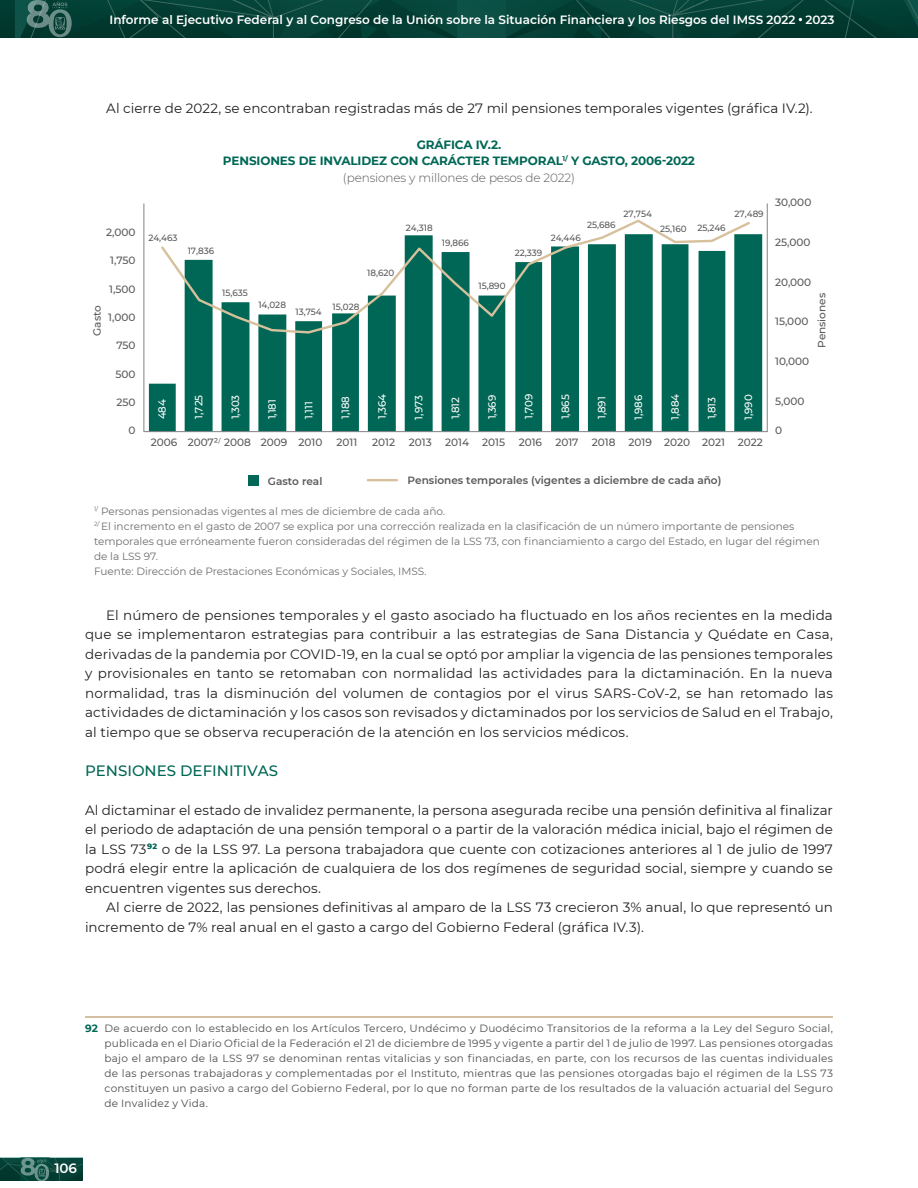
<style>
.page{position:relative;width:918px;height:1188px;background:#fff}
.page>*{position:absolute;margin:0;border:0;box-sizing:border-box;transform-origin:0 0}
.SUBTITULOS_2023{font:500 15px "Montserrat";color:#006756}
.Txt_mon_9_Regular_co{font:13.5px/19.5px "Montserrat";letter-spacing:.005em;color:#231f20;text-align:justify}
.Txt_mon_9_Regular_si{font:13.5px/19.5px "Montserrat";color:#231f20;text-align:justify}
.t1{font:600 13.5px "Montserrat";color:#fff}
.t2{font:600 12px "Montserrat";color:#fff}
.Cuadro_I_I_y_Grafica{font:700 12px "Montserrat";letter-spacing:-.01em;color:#006756}
.Cuadros_titulo_gris{font:300 12px "Montserrat";letter-spacing:-.01em;color:#57585a}
.llamadas_txt_2022{font:10.5px/15px "Montserrat";letter-spacing:.02em;color:#4b4c4d;text-align:justify}
.llamdas_cuadros_y_gr{font:10.5px/15px "Montserrat";color:#6c6d70}
.t3{font:500 10.5px "Montserrat";color:#57585a}
.t4{font:500 10.5px "Montserrat";color:#fff}
.t5{font:600 10.5px "Montserrat";color:#57585a}
.t6{font:500 9px "Montserrat";color:#57585a}
.s1{font-weight:700;color:#006756}
</style>
<div class="page">
<svg style="left:0;top:1158px;width:82px;height:22px;background:#175046"></svg>
<svg style="left:15px;top:0;width:903px;height:37px;background:#084238"></svg>
<svg style="left:149px;top:234px;width:613px;height:197px;fill:#006756"></svg>
<hr style="left:767px;top:204px;width:1px;height:228px;background:#808285">
<hr style="left:144px;top:204px;width:1px;height:228px;background:#808285">
<hr style="left:144px;top:431px;width:623px;height:1px;background:#808285">
<svg style="left:159px;top:219px;width:593px;height:116px"></svg>
<hr style="left:368px;top:479px;width:29px;height:2px;background:#d6c19c">
<div style="left:248px;top:475px;width:11px;height:10px;background:#006756"></div>
<hr style="left:85px;top:1016px;width:748px;height:2px;background:#b28d5c">
<p class="t2" style="left:110px;top:11px;width:726px">Informe al Ejecutivo Federal y al Congreso de la Unión sobre la Situación Financiera y los Riesgos del IMSS 2022 2023</p>
<p class="Txt_mon_9_Regular_co" style="left:106px;top:97px;width:708px">Al cierre de 2022, se encontraban registradas más de 27 mil pensiones temporales vigentes (gráfica IV.2).</p>
<p class="Cuadro_I_I_y_Grafica" style="left:417px;top:136px;width:86px">GRÁFICA IV.2.</p>
<p class="Cuadro_I_I_y_Grafica" style="left:223px;top:152px;width:474px">PENSIONES DE INVALIDEZ CON CARÁCTER TEMPORAL<sup>1/</sup> Y GASTO, 2006-2022</p>
<p class="Cuadros_titulo_gris" style="left:343px;top:169px;width:234px">(pensiones y millones de pesos de 2022)</p>
<p class="t3" style="left:106px;top:225px;width:31px">2,000</p>
<p class="t3" style="left:110px;top:253px;width:27px">1,750</p>
<p class="t3" style="left:109px;top:282px;width:28px">1,500</p>
<p class="t3" style="left:90px;top:336px;width:32px;rotate:-90deg">Gasto</p>
<p class="t3" style="left:108px;top:310px;width:29px">1,000</p>
<p class="t3" style="left:116px;top:338px;width:21px">750</p>
<p class="t3" style="left:115px;top:367px;width:22px">500</p>
<p class="t3" style="left:116px;top:395px;width:21px">250</p>
<p class="t3" style="left:128px;top:423px;width:9px">0</p>
<p class="t6" style="left:148px;top:231px;width:31px">24,463</p>
<p class="t6" style="left:188px;top:244px;width:28px">17,836</p>
<p class="t6" style="left:222px;top:286px;width:27px">15,635</p>
<p class="t6" style="left:258px;top:298px;width:29px">14,028</p>
<p class="t6" style="left:295px;top:305px;width:28px">13,754</p>
<p class="t6" style="left:367px;top:267px;width:29px">18,620</p>
<p class="t6" style="left:333px;top:300px;width:28px">15,028</p>
<p class="t6" style="left:406px;top:221px;width:28px">24,318</p>
<p class="t6" style="left:442px;top:237px;width:29px">19,866</p>
<p class="t6" style="left:515px;top:246px;width:29px">22,339</p>
<p class="t6" style="left:587px;top:219px;width:30px">25,686</p>
<p class="t6" style="left:551px;top:231px;width:32px">24,446</p>
<p class="t6" style="left:624px;top:207px;width:30px">27,754</p>
<p class="t6" style="left:660px;top:222px;width:67px">25,160 25,246</p>
<p class="t6" style="left:735px;top:207px;width:31px">27,489</p>
<p class="t6" style="left:478px;top:280px;width:29px">15,890</p>
<p class="t4" style="left:155px;top:419px;width:22px;rotate:-90deg">484</p>
<p class="t4" style="left:192px;top:419px;width:25px;rotate:-90deg">1,725</p>
<p class="t4" style="left:228px;top:419px;width:26px;rotate:-90deg">1,303</p>
<p class="t4" style="left:265px;top:419px;width:22px;rotate:-90deg">1,181</p>
<p class="t4" style="left:301px;top:419px;width:19px;rotate:-90deg">1,111</p>
<p class="t4" style="left:338px;top:419px;width:25px;rotate:-90deg">1,188</p>
<p class="t4" style="left:375px;top:419px;width:27px;rotate:-90deg">1,364</p>
<p class="t4" style="left:411px;top:420px;width:26px;rotate:-90deg">1,973</p>
<p class="t4" style="left:448px;top:419px;width:24px;rotate:-90deg">1,812</p>
<p class="t4" style="left:485px;top:419px;width:26px;rotate:-90deg">1,369</p>
<p class="t4" style="left:521px;top:419px;width:27px;rotate:-90deg">1,709</p>
<p class="t4" style="left:558px;top:419px;width:26px;rotate:-90deg">1,865</p>
<p class="t4" style="left:595px;top:419px;width:24px;rotate:-90deg">1,891</p>
<p class="t4" style="left:631px;top:420px;width:27px;rotate:-90deg">1,986</p>
<p class="t4" style="left:668px;top:420px;width:28px;rotate:-90deg">1,884</p>
<p class="t4" style="left:705px;top:419px;width:24px;rotate:-90deg">1,813</p>
<p class="t4" style="left:741px;top:420px;width:27px;rotate:-90deg">1,990</p>
<p class="t3" style="left:775px;top:195px;width:38px">30,000</p>
<p class="t3" style="left:775px;top:235px;width:37px">25,000</p>
<p class="t3" style="left:775px;top:275px;width:38px">20,000</p>
<p class="t3" style="left:775px;top:314px;width:35px">15,000</p>
<p class="t3" style="left:775px;top:354px;width:36px">10,000</p>
<p class="t3" style="left:814px;top:348px;width:56px;rotate:-90deg">Pensiones</p>
<p class="t3" style="left:775px;top:394px;width:31px">5,000</p>
<p class="t3" style="left:775px;top:423px;width:9px">0</p>
<p class="t3" style="left:151px;top:435px;width:173px">2006 2007²<sup>/</sup> 2008 2009 2010</p>
<p class="t3" style="left:337px;top:435px;width:22px">2011</p>
<p class="t3" style="left:372px;top:435px;width:24px">2012</p>
<p class="t3" style="left:409px;top:435px;width:24px">2013</p>
<p class="t3" style="left:445px;top:435px;width:61px">2014 2015</p>
<p class="t3" style="left:519px;top:435px;width:25px">2016</p>
<p class="t3" style="left:555px;top:435px;width:25px">2017</p>
<p class="t3" style="left:592px;top:435px;width:173px">2018 2019 2020 2021 2022</p>
<p class="t5" style="left:408px;top:472px;width:315px">Pensiones temporales (vigentes a diciembre de cada año)</p>
<p class="t5" style="left:268px;top:474px;width:56px">Gasto real</p>
<p class="llamdas_cuadros_y_gr" style="left:94px;top:503px;width:353px"><sup>1/</sup> Personas pensionadas vigentes al mes de diciembre de cada año.</p>
<p class="llamdas_cuadros_y_gr" style="left:94px;top:518px;width:727px"><sup>2/</sup> El incremento en el gasto de 2007 se explica por una corrección realizada en la clasificación de un número importante de pensiones temporales que erróneamente fueron consideradas del régimen de la LSS 73, con financiamiento a cargo del Estado, en lugar del régimen de la LSS 97.</p>
<p class="llamdas_cuadros_y_gr" style="left:94px;top:563px;width:334px">Fuente: Dirección de Prestaciones Económicas y Sociales, IMSS.</p>
<p class="Txt_mon_9_Regular_co" style="left:85px;top:604px;width:749px;text-indent:21px">El número de pensiones temporales y el gasto asociado ha fluctuado en los años recientes en la medida que se implementaron estrategias para contribuir a las estrategias de Sana Distancia y Quédate en Casa, derivadas de la pandemia por COVID-19, en la cual se optó por ampliar la vigencia de las pensiones temporales y provisionales en tanto se retomaban con normalidad las actividades para la dictaminación. En la nueva normalidad, tras la disminución del volumen de contagios por el virus SARS-CoV-2, se han retomado las actividades de dictaminación y los casos son revisados y dictaminados por los servicios de Salud en el Trabajo, al tiempo que se observa recuperación de la atención en los servicios médicos.</p>
<p class="SUBTITULOS_2023" style="left:85px;top:760px;width:195px">PENSIONES DEFINITIVAS</p>
<p class="Txt_mon_9_Regular_si" style="left:85px;top:799px;width:749px">Al dictaminar el estado de invalidez permanente, la persona asegurada recibe una pensión definitiva al finalizar el periodo de adaptación de una pensión temporal o a partir de la valoración médica inicial, bajo el régimen de la LSS 73<sup>92</sup> o de la LSS 97. La persona trabajadora que cuente con cotizaciones anteriores al 1 de julio de 1997 podrá elegir entre la aplicación de cualquiera de los dos regímenes de seguridad social, siempre y cuando se encuentren vigentes sus derechos.</p>
<p class="Txt_mon_9_Regular_co" style="left:85px;top:897px;width:749px;text-indent:21px">Al cierre de 2022, las pensiones definitivas al amparo de la LSS 73 crecieron 3% anual, lo que representó un incremento de 7% real anual en el gasto a cargo del Gobierno Federal (gráfica IV.3).</p>
<p class="llamadas_txt_2022" style="left:105px;top:1020px;width:730px;text-indent:-20px"><span class="s1">92</span> De acuerdo con lo establecido en los Artículos Tercero, Undécimo y Duodécimo Transitorios de la reforma a la Ley del Seguro Social, publicada en el Diario Oficial de la Federación el 21 de diciembre de 1995 y vigente a partir del 1 de julio de 1997. Las pensiones otorgadas bajo el amparo de la LSS 97 se denominan rentas vitalicias y son financiadas, en parte, con los recursos de las cuentas individuales de las personas trabajadoras y complementadas por el Instituto, mientras que las pensiones otorgadas bajo el régimen de la LSS 73 constituyen un pasivo a cargo del Gobierno Federal, por lo que no forman parte de los resultados de la valuación actuarial del Seguro de Invalidez y Vida.</p>
<p class="t1" style="left:54px;top:1159px;width:24px">106</p>
</div>
